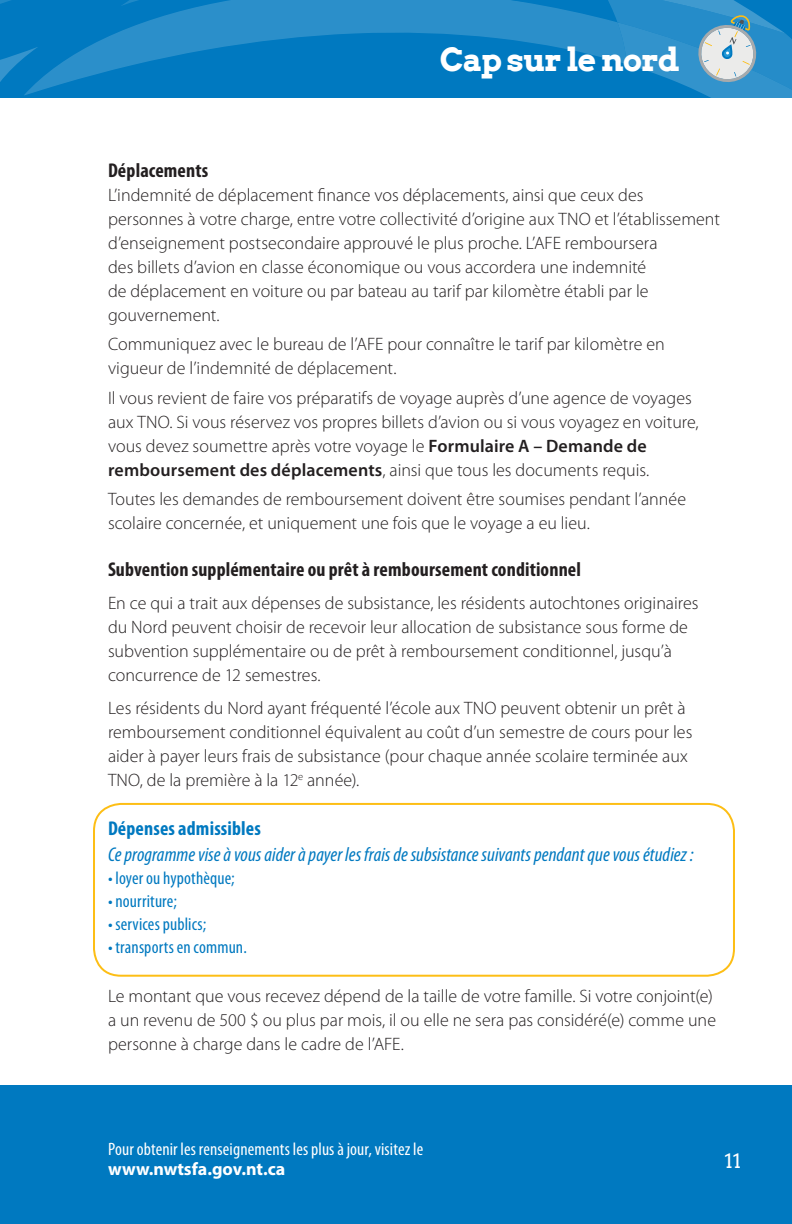
<style>
.page{position:relative;width:792px;height:1224px;background:#fff}
.page>*{position:absolute;margin:0;border:0;box-sizing:border-box;transform-origin:0 0}
.t1{font:700 32px "Arvo";letter-spacing:-.03em;color:#fff}
.t2{font:italic condensed 20px "Myriad Pro";color:#0079c0}
.t3{font:700 condensed 20px "Myriad Pro";letter-spacing:.005em;color:#231f20}
.t4{font:700 condensed 20px "Myriad Pro";letter-spacing:.005em;color:#0079c0}
.t5{font:20px "Arvo";color:#fff}
.t6{font:300 18px/24px "Myriad Pro";color:#231f20}
.t7{font:condensed 18px "Myriad Pro";letter-spacing:.01em;color:#0079c0}
.t8{font:condensed 18px "Myriad Pro";letter-spacing:.005em;color:#fff}
.t9{font:700 18px "Myriad Pro";color:#fff}
.s1{font-weight:600}
</style>
<div class="page">
<div style="left:0;top:1086px;width:792px;height:138px;background:#0079c0"></div>
<svg style="left:0;top:0;width:792px;height:98px;background:#1985c5"></svg>
<div style="left:93px;top:803px;width:642px;height:174px;border:2px solid #fdbe15;border-radius:27px"></div>
<h1 class="t1" style="left:440px;top:41px;width:241px">Cap sur le nord</h1>
<p class="t3" style="left:108px;top:158px;width:102px">Déplacements</p>
<p class="t6" style="left:108px;top:183px;width:613px">L’indemnité de déplacement finance vos déplacements, ainsi que ceux des personnes à votre charge, entre votre collectivité d’origine aux TNO et l’établissement d’enseignement postsecondaire approuvé le plus proche. L’AFE remboursera<br>des billets d’avion en classe économique ou vous accordera une indemnité<br>de déplacement en voiture ou par bateau au tarif par kilomètre établi par le gouvernement.</p>
<p class="t6" style="left:108px;top:332px;width:558px">Communiquez avec le bureau de l’AFE pour connaître le tarif par kilomètre en vigueur de l’indemnité de déplacement.</p>
<p class="t6" style="left:108px;top:387px;width:592px">Il vous revient de faire vos préparatifs de voyage auprès d’une agence de voyages aux TNO. Si vous réservez vos propres billets d’avion ou si vous voyagez en voiture, vous devez soumettre après votre voyage le <span class="s1">Formulaire A – Demande de remboursement des déplacements</span>, ainsi que tous les documents requis.</p>
<p class="t6" style="left:108px;top:487px;width:580px">Toutes les demandes de remboursement doivent être soumises pendant l’année scolaire concernée, et uniquement une fois que le voyage a eu lieu.</p>
<p class="t3" style="left:108px;top:557px;width:475px">Subvention supplémentaire ou prêt à remboursement conditionnel</p>
<p class="t6" style="left:108px;top:591px;width:592px">En ce qui a trait aux dépenses de subsistance, les résidents autochtones originaires du Nord peuvent choisir de recevoir leur allocation de subsistance sous forme de subvention supplémentaire ou de prêt à remboursement conditionnel, jusqu’à concurrence de 12 semestres.</p>
<p class="t6" style="left:108px;top:696px;width:586px">Les résidents du Nord ayant fréquenté l’école aux TNO peuvent obtenir un prêt à remboursement conditionnel équivalent au coût d’un semestre de cours pour les aider à payer leurs frais de subsistance (pour chaque année scolaire terminée aux TNO, de la première à la 12<sup>e</sup> année).</p>
<p class="t4" style="left:108px;top:816px;width:154px">Dépenses admissibles</p>
<p class="t2" style="left:108px;top:842px;width:587px">Ce programme vise à vous aider à payer les frais de subsistance suivants pendant que vous étudiez :</p>
<p class="t7" style="left:108px;top:867px;width:128px">• loyer ou hypothèque;</p>
<p class="t7" style="left:108px;top:890px;width:70px">• nourriture;</p>
<p class="t7" style="left:108px;top:913px;width:100px">• services publics;</p>
<p class="t7" style="left:108px;top:936px;width:140px">• transports en commun.</p>
<p class="t6" style="left:108px;top:984px;width:610px">Le montant que vous recevez dépend de la taille de votre famille. Si votre conjoint(e) a un revenu de 500 $ ou plus par mois, il ou elle ne sera pas considéré(e) comme une personne à charge dans le cadre de l’AFE.</p>
<p class="t8" style="left:108px;top:1138px;width:317px">Pour obtenir les renseignements les plus à jour, visitez le</p>
<p class="t9" style="left:108px;top:1157px;width:179px">www.nwtsfa.gov.nt.ca</p>
<p class="t5" style="left:725px;top:1149px;width:18px">11</p>
</div>
